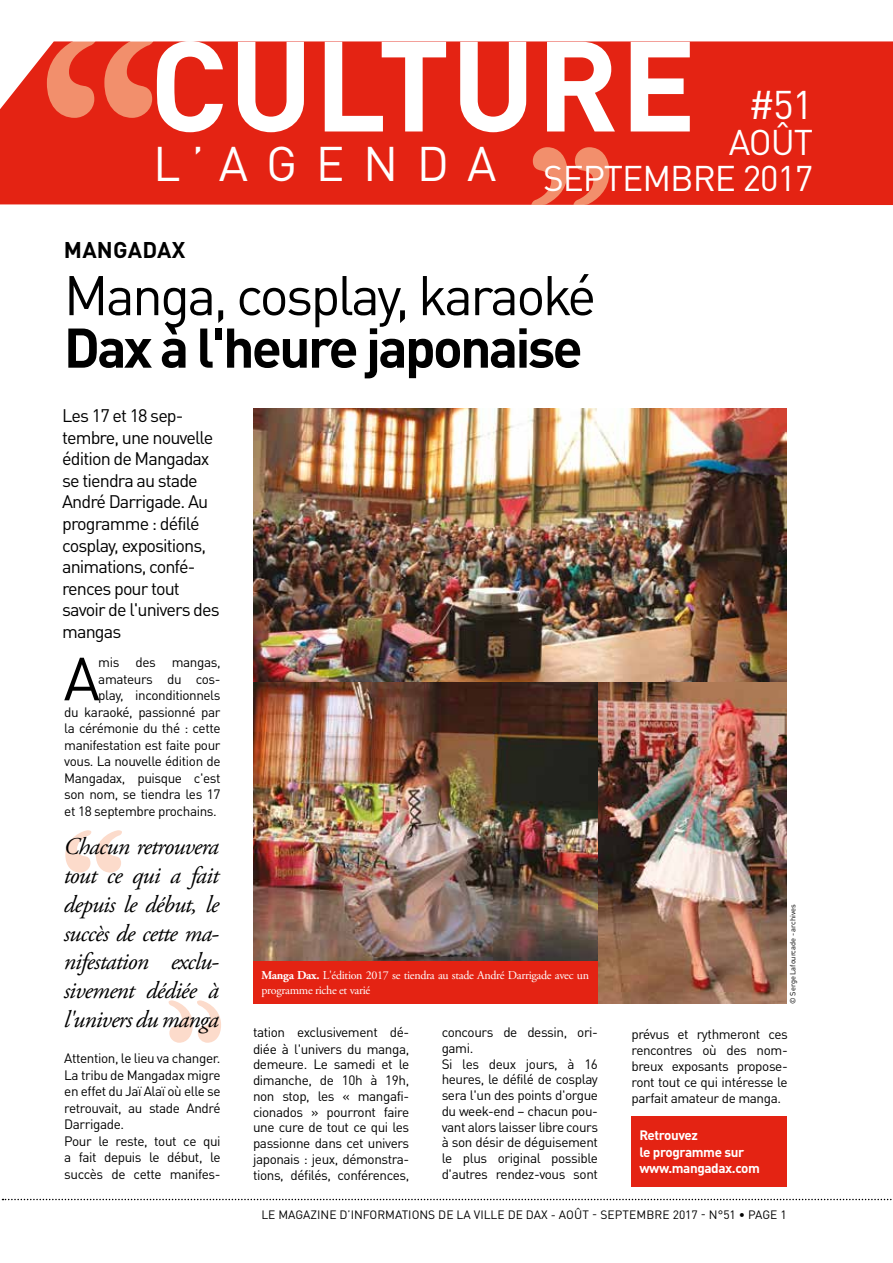
<style>
.page{position:relative;width:893px;height:1263px;background:#fff}
.page>*{position:absolute;margin:0;border:0;box-sizing:border-box;transform-origin:0 0}
.t1{font:700 126px "DINOT";letter-spacing:.01em;color:#fff}
.t2{font:59.85px "DINOT";color:#000}
.t3{font:55.05px "DINOT";letter-spacing:-.05em;color:#000}
.t4{font:700 55.05px "DINOT";letter-spacing:-.05em;color:#000}
.t5{font:48px "DINOT";letter-spacing:.385em;color:#fff}
.t6{font:39.6px "DINOT";color:#fff}
.t7{font:35.25px/36px "DINOT";letter-spacing:-.03em;color:#fff;text-align:right}
.t8{font:italic 24px/28.8px "Adobe Garamond Pro";letter-spacing:-.03em;color:#000;text-align:justify}
.t9{font:700 22.5px "DINOT";letter-spacing:.01em;color:#000}
.t10{font:18px/21.6px "DINOT";letter-spacing:-.05em;color:#000}
.t11{font:13.5px/16.5px "DINOT";letter-spacing:-.03em;color:#000}
.t12{font:700 13.5px/16.5px "DINOT";letter-spacing:-.03em;color:#fff}
.t13{font:12px/14.4px "Adobe Garamond Pro";letter-spacing:-.025em;color:#fff}
.t14{font:12px "DINOT";color:#000}
.t15{font:7.5px "DINOT";letter-spacing:-.01em;color:#000}
.s1{font-weight:700}
</style>
<div class="page">
<img style="left:253px;top:408px;width:534px;height:274px">
<img style="left:253px;top:682px;width:344px;height:279px">
<img style="left:598px;top:682px;width:189px;height:321px">
<div style="left:253px;top:961px;width:344px;height:42px;background:#e42313"></div>
<div style="left:631px;top:1116px;width:156px;height:70px;background:#e42313"></div>
<svg style="left:65px;top:830px;width:57px;height:43px"></svg>
<svg style="left:169px;top:1000px;width:52px;height:43px"></svg>
<div style="left:0;top:41px;width:893px;height:164px;background:#e42313"></div>
<svg style="left:47px;top:41px;width:107px;height:77px;background:#eb5f45"></svg>
<svg style="left:532px;top:147px;width:77px;height:58px;background:#eb5d43"></svg>
<svg style="left:3px;top:1199px;width:889px;height:1px"></svg>
<h1 class="t1" style="left:149px;top:4px;width:548px">CULTURE</h1>
<h3 class="t5" style="left:153px;top:134px;width:345px">L’AGENDA</h3>
<h3 class="t6" style="left:748px;top:80px;width:66px">#51</h3>
<h3 class="t7" style="left:543px;top:123px;width:272px">AOÛT<br>SEPTEMBRE 2017</h3>
<h3 class="t9" style="left:64px;top:236px;width:123px">MANGADAX</h3>
<h3 class="t3" style="left:64px;top:261px;width:534px">Manga, cosplay, karaoké</h3>
<h3 class="t4" style="left:64px;top:312px;width:520px">Dax à l'heure japonaise</h3>
<h3 class="t10" style="left:62px;top:404px;width:159px">Les 17 et 18 sep&shy;tembre, une nouvelle édition de Mangadax se tiendra au stade<br>André Darrigade. Au programme : défilé cosplay, expositions, animations, confé&shy;rences pour tout savoir de l'univers des mangas</h3>
<p class="t11" style="left:64px;top:654px;width:158px;text-align:right">mis des mangas, amateurs du cos-<br>play, inconditionnels<br>du karaoké, passionné par la cérémonie du thé : cette manifestation est faite pour vous. La nouvelle édition de<br>Mangadax, puisque c'est son nom, se tiendra les 17 et 18 septembre prochains.</p>
<h2 class="t2" style="left:64px;top:641px;width:38px">A</h2>
<h3 class="t8" style="left:64px;top:833px;width:157px">Chacun retrouvera tout ce qui a fait depuis le début, le succès de cette ma&shy;nifestation exclu&shy;sivement dédiée à l'univers du manga</h3>
<p class="t11" style="left:64px;top:1050px;width:158px">Attention, le lieu va changer.<br>La tribu de Mangadax migre en effet du Jaï Alaï où elle se retrouvait, au stade André<br>Darrigade.<br>Pour le reste, tout ce qui a fait depuis le début, le succès de cette manifes-</p>
<p class="t13" style="left:261px;top:969px;width:329px"><span class="s1">Manga Dax.</span> L'édition 2017 se tiendra au stade André Darrigade avec un programme riche et varié</p>
<p class="t15" style="left:788px;top:1004px;width:101px;rotate:-90deg">© Serge Lafourcade - archives</p>
<p class="t11" style="left:253px;top:1024px;width:158px;line-height:15.9px;text-align:justify">tation exclusivement dé&shy;diée à l'univers du manga, demeure. Le samedi et le dimanche, de 10h à 19h, non stop, les « mangafi&shy;cionados » pourront faire une cure de tout ce qui les passionne dans cet univers japonais : jeux, démonstra&shy;tions, défilés, conférences,</p>
<p class="t11" style="left:442px;top:1024px;width:158px;line-height:15.8px">concours de dessin, ori&shy;gami.<br>Si les deux jours, à 16 heures, le défilé de cosplay sera l'un des points d'orgue du week-end – chacun pou&shy;vant alors laisser libre cours à son désir de déguisement le plus original possible d'autres rendez-vous sont</p>
<p class="t11" style="left:631px;top:1026px;width:158px;line-height:15.9px;text-align:justify">prévus et rythmeront ces rencontres où des nom&shy;breux exposants propose&shy;ront tout ce qui intéresse le parfait amateur de manga.</p>
<p class="t12" style="left:639px;top:1126px;width:122px">Retrouvez<br>le programme sur www.mangadax.com</p>
<p class="t14" style="left:261px;top:1207px;width:527px">LE MAGAZINE D’INFORMATIONS DE LA VILLE DE DAX - AOÛT - SEPTEMBRE 2017 - N°51 • PAGE 1</p>
</div>
